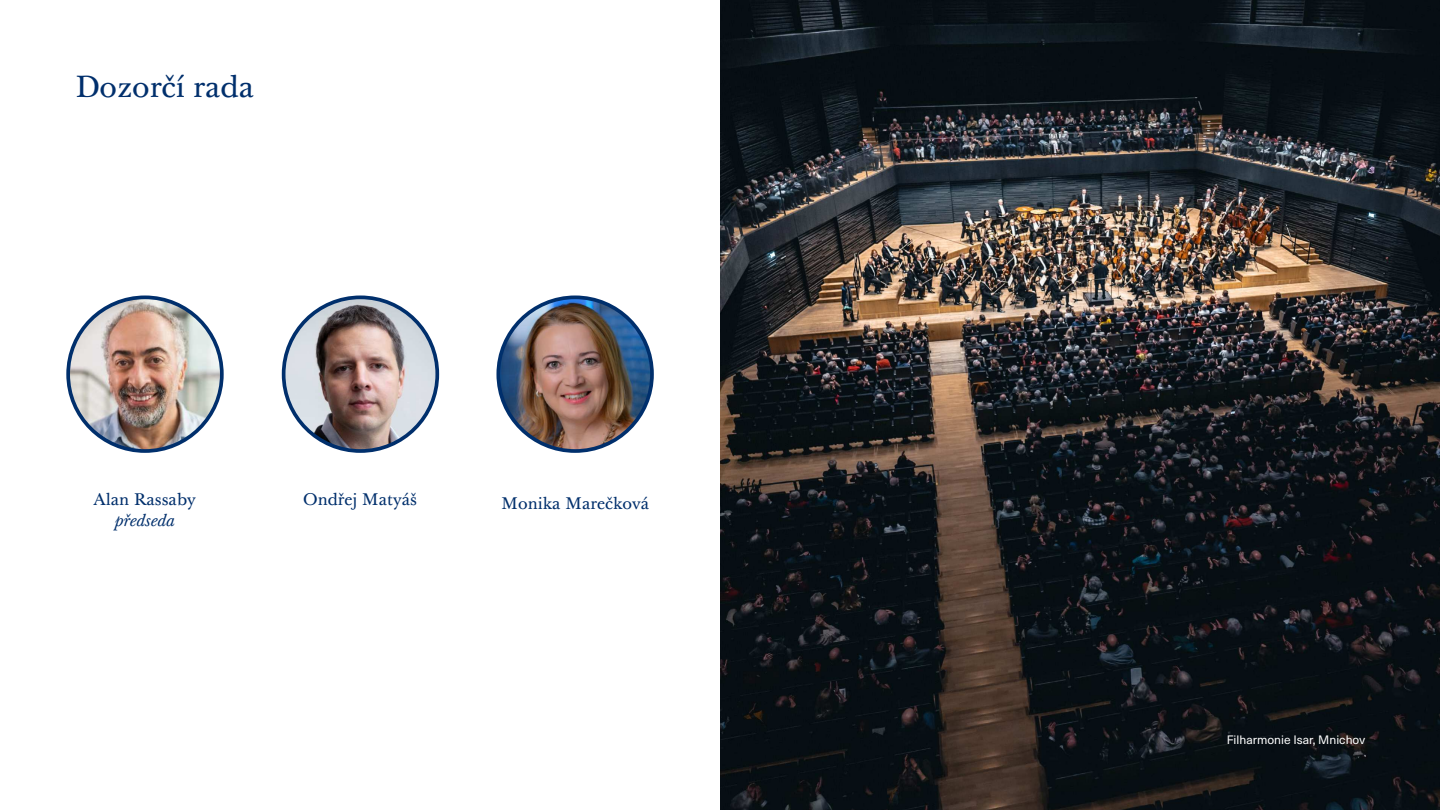
<style>
.page{position:relative;width:1440px;height:810px;background:#fff}
.page>*{position:absolute;margin:0;border:0;box-sizing:border-box;transform-origin:0 0}
.t1{font:30px "Baskerville 10 Pro";color:#002f6c}
.t2{font:16.5px "Baskerville 10 Pro";color:#002f6c}
.t3{font:italic 16.5px "Baskerville 10 Pro";color:#002f6c}
.t4{font:12px "Neue Haas Unica W1 G";color:#fff}
</style>
<div class="page">
<img style="left:68px;top:297px;width:154px;height:154px;border-radius:77px">
<div style="left:66px;top:296px;width:158px;height:157px;border:4px solid #002f6c;border-radius:50%"></div>
<img style="left:284px;top:297px;width:153px;height:154px;border-radius:77px">
<div style="left:282px;top:296px;width:157px;height:157px;border:4px solid #002f6c;border-radius:50%"></div>
<img style="left:498px;top:297px;width:154px;height:154px;border-radius:77px">
<div style="left:496px;top:296px;width:158px;height:157px;border:4px solid #002f6c;border-radius:50%"></div>
<img style="left:720px;top:0;width:720px;height:810px">
<h1 class="t1" style="left:75px;top:69px;width:181px">Dozorčí rada</h1>
<p class="t2" style="left:94px;top:489px;width:103px">Alan Rassaby</p>
<p class="t3" style="left:115px;top:511px;width:62px">předseda</p>
<p class="t2" style="left:303px;top:489px;width:115px">Ondřej Matyáš</p>
<p class="t2" style="left:501px;top:494px;width:150px">Monika Marečková</p>
<p class="t4" style="left:1227px;top:733px;width:140px">Filharmonie Isar, Mnichov</p>
</div>
